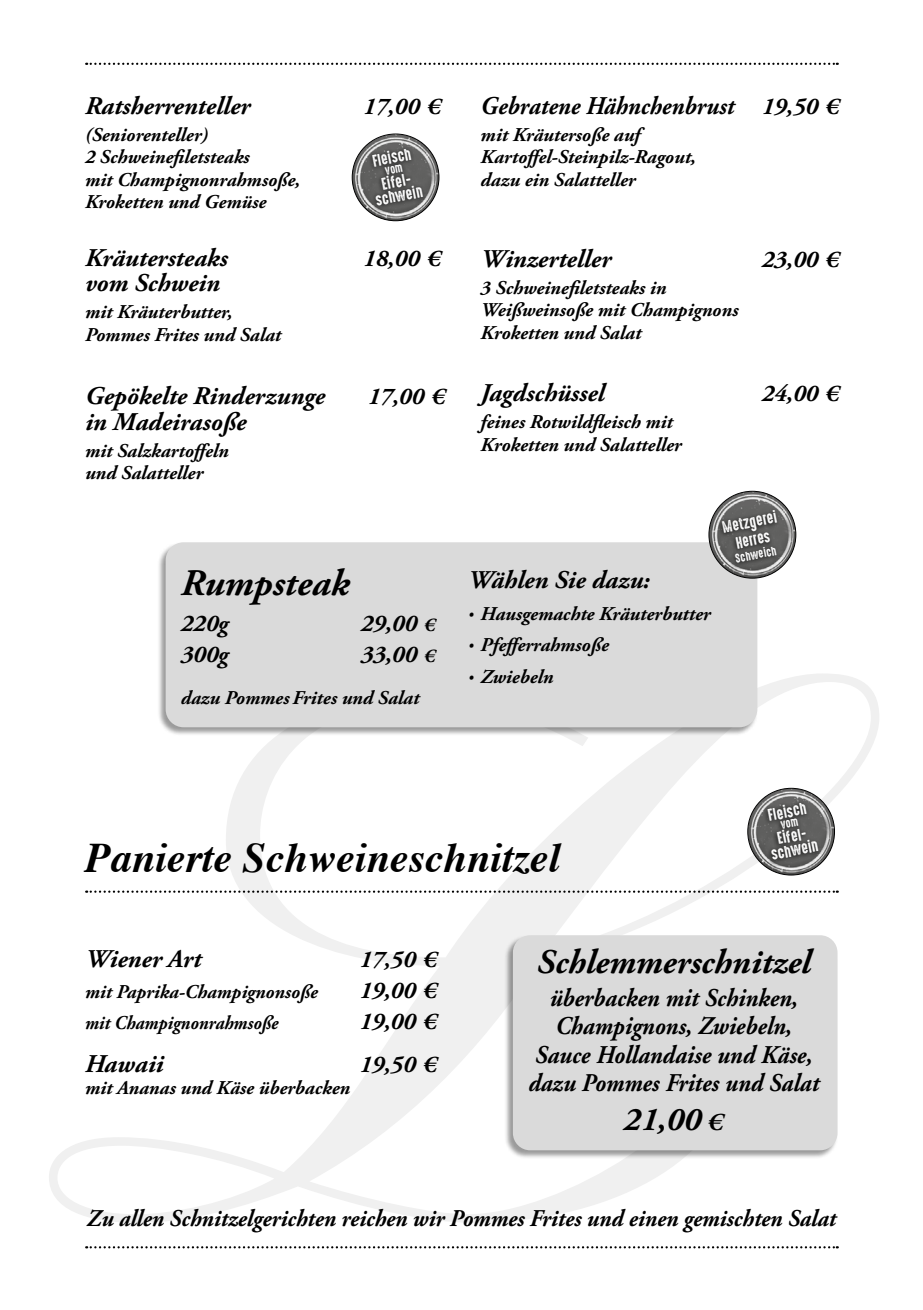
<style>
.page{position:relative;width:923px;height:1310px;background:#fff}
.page>*{position:absolute;margin:0;border:0;box-sizing:border-box;transform-origin:0 0}
.t1{font:italic 700 42px "Times";color:#000}
.t2{font:italic 700 37.5px "Adobe Garamond Pro";color:#000}
.t3{font:italic 700 34.5px "Adobe Garamond Pro";color:#000}
.t4{font:italic 700 33px "Adobe Garamond Pro";color:#000}
.t5{font:italic 700 25.5px "Adobe Garamond Pro";color:#000}
.t6{font:italic 700 25.5px/28.5px "Adobe Garamond";color:#000;text-align:center;scale:.92 1}
.t7{font:italic 700 25.5px "Adobe Garamond Pro";color:#000;scale:.93 1}
.t8{font:italic 700 24px "Adobe Garamond Pro";color:#000}
.t9{font:italic 700 24px "Adobe Garamond Pro";color:#000;scale:.94 1}
.t10{font:italic 700 19.5px/22.5px "Adobe Garamond Pro";color:#000}
.t11{font:italic 700 19.5px "Adobe Garamond Pro";color:#000;scale:.92 1}
.t12{font:15.3px/14.4px "High Voltage Rough";color:#fff;text-align:center}
.t13{font:15px/18px "High Voltage Rough";color:#fff;text-align:center}
.t14{font:11.55px "High Voltage Rough";color:#fff}
.s1{font-size:19.5px}
.s2{font-size:24px}
.s3{font-size:25.5px}
.s4{font-family:"Adobe Garamond";font-size:25.5px}
</style>
<div class="page">
<svg style="left:49px;top:674px;width:830px;height:548px"></svg>
<svg style="left:86px;top:1246px;width:752px;height:2px"></svg>
<svg style="left:86px;top:890px;width:752px;height:3px"></svg>
<svg style="left:86px;top:63px;width:752px;height:2px"></svg>
<img style="left:352px;top:134px;width:87px;height:87px;border-radius:43px">
<div style="left:367px;top:146px;width:59px;height:64px;background:#000;opacity:.8"></div>
<div style="left:157px;top:542px;width:601px;height:194px;background:#000;opacity:.4"></div>
<div style="left:166px;top:542px;width:591px;height:185px;background:#dadada;border-radius:18px"></div>
<img style="left:709px;top:491px;width:87px;height:87px;border-radius:43px">
<div style="left:717px;top:506px;width:63px;height:61px;background:#000;opacity:.8"></div>
<div style="left:504px;top:935px;width:334px;height:224px;background:#000;opacity:.4"></div>
<div style="left:513px;top:935px;width:324px;height:215px;background:#dadada;border-radius:17px"></div>
<img style="left:748px;top:788px;width:86px;height:87px;border-radius:43px">
<div style="left:762px;top:800px;width:60px;height:65px;background:#000;opacity:.8"></div>
<svg style="left:385px;top:164px;width:18px;height:11px"></svg>
<svg style="left:780px;top:818px;width:18px;height:11px"></svg>
<h3 class="t5" style="left:85px;top:91px;width:167px">Ratsherrenteller</h3>
<p class="t8" style="left:363px;top:93px;width:76px">17,00 €</p>
<p class="t10" style="left:85px;top:124px;width:217px">(Seniorenteller)<br>2 Schweinefiletsteaks<br>mit Champignonrahmsoße,<br>Kroketten und Gemüse</p>
<h3 class="t5" style="left:85px;top:243px;width:144px">Kräutersteaks</h3>
<p class="t8" style="left:363px;top:244px;width:76px">18,00 €</p>
<h3 class="t5" style="left:85px;top:269px;width:136px">vom Schwein</h3>
<p class="t10" style="left:85px;top:301px;width:198px">mit Kräuterbutter,<br>Pommes Frites und Salat</p>
<p class="t12" style="left:371px;top:155px;width:41px;rotate:-11deg">Fleisch</p>
<p class="t12" style="left:372px;top:180px;width:49px;rotate:-11deg">Eifel&shy;schwein</p>
<h3 class="t5" style="left:85px;top:382px;width:241px">Gepökelte Rinderzunge</h3>
<p class="t8" style="left:368px;top:383px;width:76px">17,00 €</p>
<h3 class="t5" style="left:85px;top:407px;width:163px">in Madeirasoße</h3>
<p class="t10" style="left:85px;top:440px;width:145px">mit Salzkartoffeln und Salatteller</p>
<h2 class="t2" style="left:181px;top:561px;width:170px">Rumpsteak</h2>
<p class="t8" style="left:181px;top:609px;width:49px">220g</p>
<p class="t8" style="left:361px;top:609px;width:74px">29,00 <span class="s1">€</span></p>
<p class="t8" style="left:181px;top:641px;width:49px">300g</p>
<p class="t8" style="left:361px;top:641px;width:74px">33,00 <span class="s1">€</span></p>
<p class="t10" style="left:181px;top:687px;width:240px">dazu Pommes Frites und Salat</p>
<h3 class="t7" style="left:480px;top:91px;width:384px">Gebratene Hähnchenbrust <span class="s2">19,50 €</span></h3>
<p class="t10" style="left:480px;top:124px;width:217px">mit Kräutersoße auf<br>Kartoffel-Steinpilz-Ragout, dazu ein Salatteller</p>
<h3 class="t5" style="left:480px;top:244px;width:132px">Winzerteller</h3>
<p class="t8" style="left:762px;top:245px;width:76px">23,00 €</p>
<p class="t10" style="left:480px;top:276px;width:259px">3 Schweinefiletsteaks in<br>Weißweinsoße mit Champignons<br>Kroketten und Salat</p>
<h3 class="t5" style="left:480px;top:378px;width:125px">Jagdschüssel</h3>
<p class="t8" style="left:762px;top:380px;width:76px">24,00 €</p>
<p class="t10" style="left:480px;top:411px;width:202px">feines Rotwildfleisch mit<br>Kroketten und Salatteller</p>
<h3 class="t5" style="left:468px;top:565px;width:183px">Wählen Sie dazu:</h3>
<p class="t10" style="left:468px;top:598px;width:244px;line-height:31.5px"><span class="s3">·</span> Hausgemachte Kräuterbutter <span class="s3">·</span> Pfefferrahmsoße<br><span class="s3">·</span> Zwiebeln</p>
<p class="t13" style="left:721px;top:519px;width:57px;rotate:-11deg">Metzgerei<br>Herres</p>
<p class="t14" style="left:734px;top:552px;width:43px;rotate:-11deg">Schweich</p>
<h1 class="t1" style="left:85px;top:818px;width:476px">Panierte Schweineschnitzel</h1>
<p class="t12" style="left:767px;top:809px;width:41px;rotate:-11deg">Fleisch</p>
<p class="t12" style="left:767px;top:834px;width:49px;rotate:-11deg">Eifel&shy;schwein</p>
<h3 class="t5" style="left:85px;top:944px;width:118px">Wiener Art</h3>
<p class="t8" style="left:359px;top:945px;width:76px">17,50 €</p>
<p class="t10" style="left:85px;top:981px;width:234px">mit Paprika-Champignonsoße</p>
<p class="t8" style="left:359px;top:976px;width:76px">19,00 €</p>
<p class="t11" style="left:85px;top:1011px;width:212px">mit Champignonrahmsoße</p>
<p class="t8" style="left:359px;top:1007px;width:76px">19,00 €</p>
<h3 class="t5" style="left:85px;top:1048px;width:80px">Hawaii</h3>
<p class="t8" style="left:359px;top:1050px;width:76px">19,50 €</p>
<p class="t10" style="left:85px;top:1077px;width:267px">mit Ananas und Käse überbacken</p>
<h3 class="t3" style="left:537px;top:942px;width:275px">Schlemmerschnitzel</h3>
<h3 class="t6" style="left:528px;top:984px;width:318px">überbacken mit Schinken,<br>Champignons, Zwiebeln,<br>Sauce Hollandaise und Käse, dazu Pommes Frites und Salat</h3>
<h3 class="t4" style="left:623px;top:1101px;width:102px">21,00 <span class="s4">€</span></h3>
<p class="t9" style="left:87px;top:1205px;width:798px">Zu allen Schnitzelgerichten reichen wir Pommes Frites und einen gemischten Salat</p>
</div>
